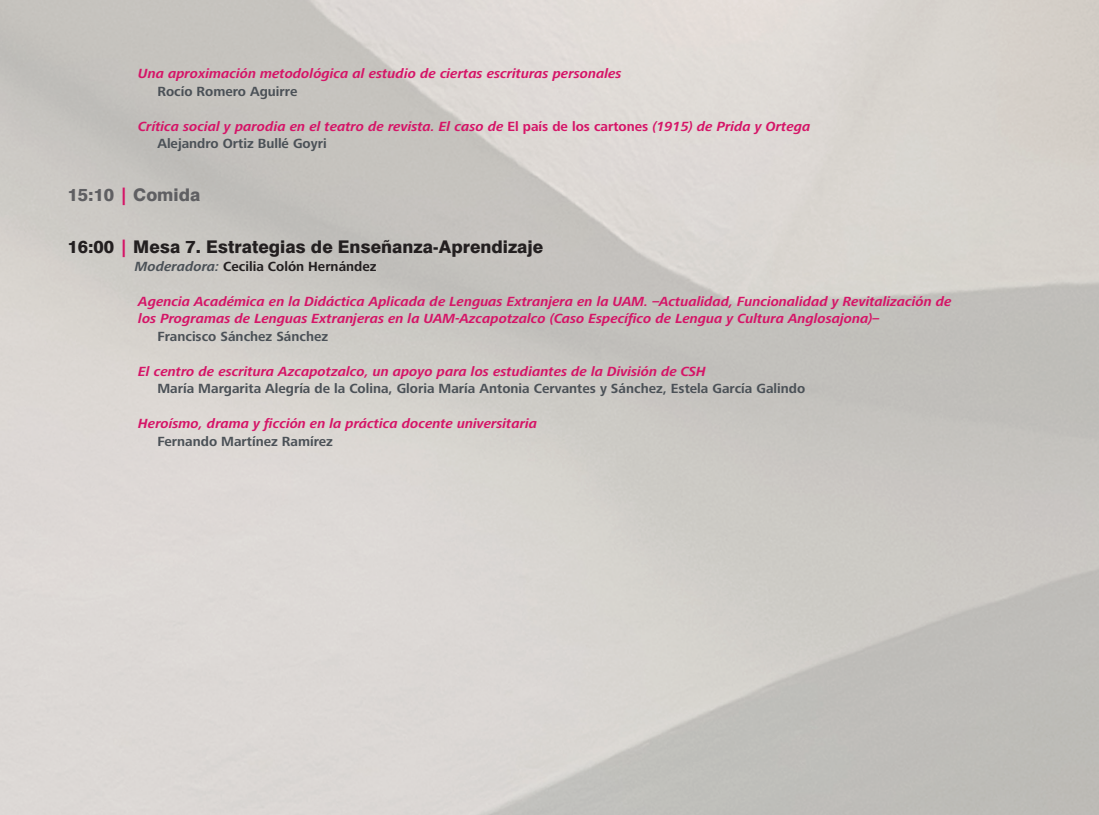
<style>
.page{position:relative;width:1099px;height:815px;background:#fff}
.page>*{position:absolute;margin:0;border:0;box-sizing:border-box;transform-origin:0 0}
.t1{font:800 17.5px "Swiss 721 BT";color:#231f20}
.t2{font:800 17.5px "Swiss 721 BT";color:#5f5f62}
.t3{font:italic 700 13.75px/17.5px "Frutiger Next";color:#d51567}
.t4{font:700 13.75px "Frutiger Next";color:#4b5157}
.t5{font:700 13.75px "Frutiger Next";color:#231f20}
.s1{font-style:normal}
.s2{font-style:normal;color:#4b5157}
.s3{color:#d51567}
.s4{font-style:italic;color:#4b5157}
</style>
<div class="page">
<p class="t3" style="left:138px;top:65px;width:485px">Una aproximación metodológica al estudio de ciertas escrituras personales</p>
<p class="t4" style="left:157px;top:83px;width:141px">Rocío Romero Aguirre</p>
<p class="t3" style="left:157px;top:117px;width:654px;text-indent:-19px">Crítica social y parodia en el teatro de revista. El caso de <span class="s1">El país de los cartones</span> (1915) de Prida y Ortega<br><span class="s2">Alejandro Ortiz Bullé Goyri</span></p>
<p class="t2" style="left:67px;top:184px;width:134px">15:10 <span class="s3">|</span> Comida</p>
<p class="t1" style="left:67px;top:236px;width:477px">16:00 <span class="s3">|</span> Mesa 7. Estrategias de Enseñanza-Aprendizaje</p>
<p class="t5" style="left:135px;top:258px;width:243px"><span class="s4">Moderadora:</span> Cecilia Colón Hernández</p>
<p class="t3" style="left:138px;top:292px;width:814px">Agencia Académica en la Didáctica Aplicada de Lenguas Extranjera en la UAM. –Actualidad, Funcionalidad y Revitalización de los Programas de Lenguas Extranjeras en la UAM-Azcapotzalco (Caso Específico de Lengua y Cultura Anglosajona)–</p>
<p class="t4" style="left:157px;top:328px;width:172px">Francisco Sánchez Sánchez</p>
<p class="t3" style="left:138px;top:362px;width:569px">El centro de escritura Azcapotzalco, un apoyo para los estudiantes de la División de CSH</p>
<p class="t4" style="left:157px;top:381px;width:649px">María Margarita Alegría de la Colina, Gloria María Antonia Cervantes y Sánchez, Estela García Galindo</p>
<p class="t3" style="left:138px;top:415px;width:400px">Heroísmo, drama y ficción en la práctica docente universitaria</p>
<p class="t4" style="left:157px;top:433px;width:177px">Fernando Martínez Ramírez</p>
</div>
